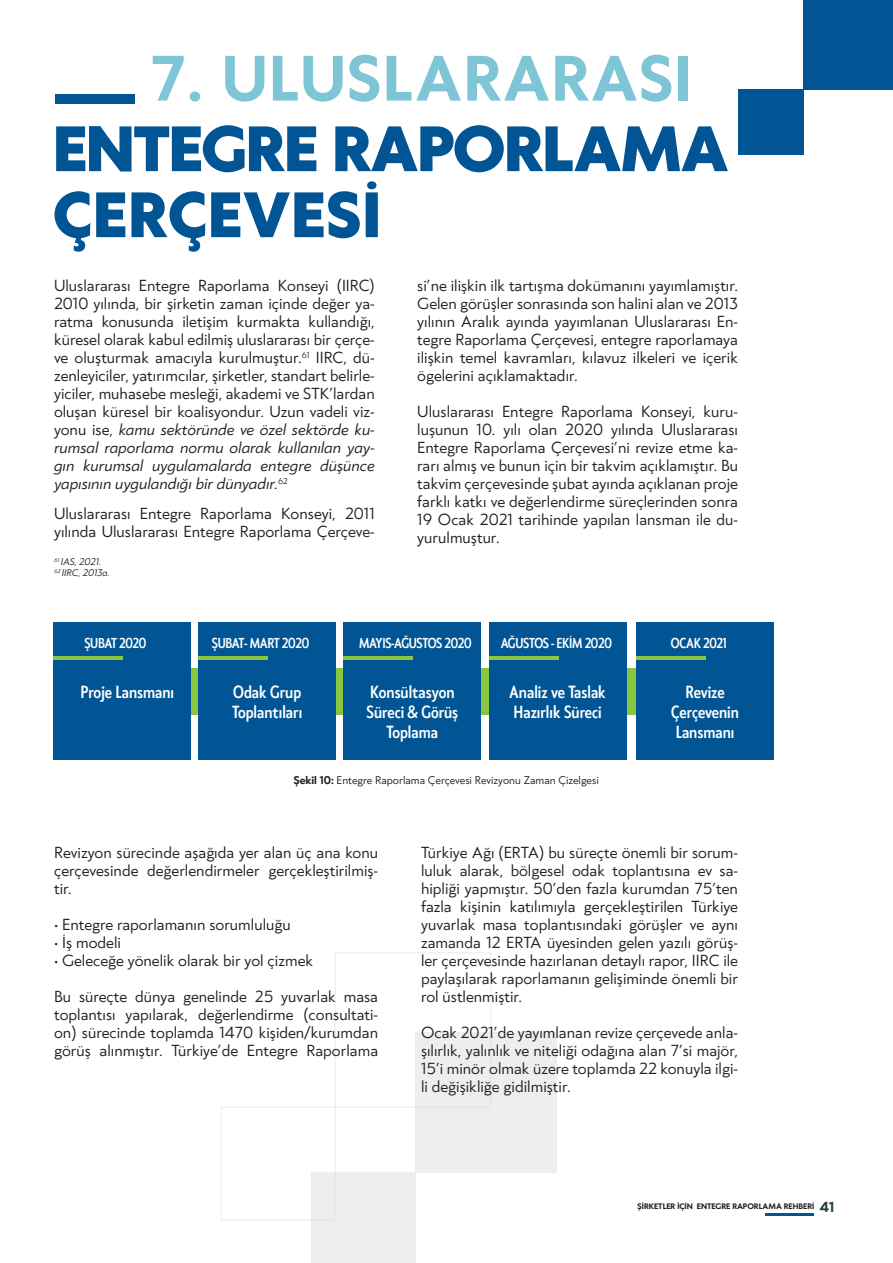
<style>
.page{position:relative;width:893px;height:1263px;background:#fff}
.page>*{position:absolute;margin:0;border:0;box-sizing:border-box;transform-origin:0 0}
.t1{font:800 60px/66px "Klein";letter-spacing:-.015em;color:#015594}
.t2{font:700 60px "Klein";letter-spacing:.025em;color:#7ec5d6}
.t3{font:500 16.5px/19.8px "Klein Condensed";color:#fff;text-align:center}
.t4{font:15px/18px "Klein";color:#231f20;text-align:justify}
.t5{font:500 13.5px "Klein Condensed";letter-spacing:-.025em;color:#fff}
.t6{font:10.5px "Klein";color:#231f20}
.t7{font:italic 9px/10.8px "Klein";color:#231f20}
.t8{font:700 7.5px "Klein";color:#231f20}
.s1{font-style:italic}
.s2{font-weight:700}
.s3{font-size:13.5px;color:#1f403a}
</style>
<div class="page">
<div style="left:415px;top:1031px;width:142px;height:141px;background:#edeeef"></div>
<div style="left:311px;top:1172px;width:104px;height:91px;background:#edeeef"></div>
<div style="left:335px;top:952px;width:156px;height:156px;border:1px solid #dcdddf"></div>
<div style="left:221px;top:1106px;width:115px;height:115px;border:1px solid #dcdddf"></div>
<div style="left:803px;top:1px;width:89px;height:89px;background:#015594"></div>
<div style="left:738px;top:90px;width:65px;height:65px;background:#015594"></div>
<div style="left:55px;top:94px;width:79px;height:9px;background:#015594"></div>
<div style="left:116px;top:668px;width:590px;height:46px;background:#89c53f"></div>
<div style="left:53px;top:622px;width:138px;height:138px;background:#015594"></div>
<hr style="left:53px;top:656px;width:70px;height:3px;background:#89c53f">
<div style="left:344px;top:622px;width:137px;height:138px;background:#015594"></div>
<hr style="left:344px;top:656px;width:69px;height:3px;background:#89c53f">
<div style="left:198px;top:622px;width:138px;height:138px;background:#015594"></div>
<hr style="left:198px;top:656px;width:70px;height:3px;background:#89c53f">
<div style="left:489px;top:622px;width:137px;height:138px;background:#015594"></div>
<hr style="left:489px;top:656px;width:69px;height:3px;background:#89c53f">
<div style="left:636px;top:622px;width:138px;height:138px;background:#015594"></div>
<hr style="left:636px;top:656px;width:70px;height:3px;background:#89c53f">
<hr style="left:765px;top:1213px;width:49px;height:2px;background:#015594">
<h1 class="t2" style="left:151px;top:33px;width:543px">7. ULUSLARARASI</h1>
<h1 class="t1" style="left:53px;top:113px;width:677px">ENTEGRE RAPORLAMA<br>ÇERÇEVESİ</h1>
<p class="t4" style="left:54px;top:275px;width:322px">Uluslararası Entegre Raporlama Konseyi (IIRC)<br>2010 yılında, bir şirketin zaman içinde değer ya&shy;ratma konusunda iletişim kurmakta kullandığı, küresel olarak kabul edilmiş uluslararası bir çerçe&shy;ve oluşturmak amacıyla kurulmuştur.<sup>61</sup> IIRC, dü&shy;zenleyiciler, yatırımcılar, şirketler, standart belirle&shy;yiciler, muhasebe mesleği, akademi ve STK’lardan oluşan küresel bir koalisyondur. Uzun vadeli viz&shy;yonu ise, <span class="s1">kamu sektöründe ve özel sektörde ku&shy;rumsal raporlama normu olarak kullanılan yay&shy;gın kurumsal uygulamalarda entegre düşünce yapısının uygulandığı bir dünyadır.</span><sup>62</sup></p>
<p class="t4" style="left:54px;top:504px;width:322px">Uluslararası Entegre Raporlama Konseyi, 2011 yılında Uluslararası Entegre Raporlama Çerçeve-</p>
<p class="t7" style="left:54px;top:556px;width:57px"><sup>61</sup> IAS, 2021.<br><sup>62</sup> IIRC, 2013a.</p>
<p class="t4" style="left:417px;top:275px;width:322px">si’ne ilişkin ilk tartışma dokümanını yayımlamıştır.<br>Gelen görüşler sonrasında son halini alan ve 2013 yılının Aralık ayında yayımlanan Uluslararası En&shy;tegre Raporlama Çerçevesi, entegre raporlamaya ilişkin temel kavramları, kılavuz ilkeleri ve içerik ögelerini açıklamaktadır.</p>
<p class="t4" style="left:417px;top:401px;width:322px">Uluslararası Entegre Raporlama Konseyi, kuru&shy;luşunun 10. yılı olan 2020 yılında Uluslararası Entegre Raporlama Çerçevesi’ni revize etme ka&shy;rarı almış ve bunun için bir takvim açıklamıştır. Bu takvim çerçevesinde şubat ayında açıklanan proje farklı katkı ve değerlendirme süreçlerinden sonra 19 Ocak 2021 tarihinde yapılan lansman ile du&shy;yurulmuştur.</p>
<p class="t5" style="left:84px;top:633px;width:63px">ŞUBAT 2020</p>
<p class="t3" style="left:81px;top:682px;width:95px">Proje Lansmanı</p>
<p class="t5" style="left:212px;top:633px;width:99px">ŞUBAT- MART 2020</p>
<p class="t3" style="left:232px;top:682px;width:72px;text-align:left">Odak Grup<br>Toplantıları</p>
<p class="t5" style="left:359px;top:633px;width:114px">MAYIS-AĞUSTOS 2020</p>
<p class="t3" style="left:367px;top:682px;width:93px">Konsültasyon<br>Süreci &amp; Görüş<br>Toplama</p>
<p class="t5" style="left:501px;top:633px;width:112px">AĞUSTOS - EKİM 2020</p>
<p class="t3" style="left:509px;top:682px;width:98px;text-align:left">Analiz ve Taslak<br>Hazırlık Süreci</p>
<p class="t6" style="left:294px;top:772px;width:307px"><span class="s2">Şekil 10:</span> Entegre Raporlama Çerçevesi Revizyonu Zaman Çizelgesi</p>
<p class="t5" style="left:671px;top:633px;width:57px">OCAK 2021</p>
<p class="t3" style="left:671px;top:682px;width:69px">Revize<br>Çerçevenin<br>Lansmanı</p>
<p class="t4" style="left:54px;top:843px;width:326px">Revizyon sürecinde aşağıda yer alan üç ana konu çerçevesinde değerlendirmeler gerçekleştirilmiş&shy;tir.</p>
<p class="t4" style="left:54px;top:915px;width:238px">• Entegre raporlamanın sorumluluğu</p>
<p class="t4" style="left:54px;top:933px;width:68px">• İş modeli</p>
<p class="t4" style="left:54px;top:951px;width:261px">• Geleceğe yönelik olarak bir yol çizmek</p>
<p class="t4" style="left:54px;top:987px;width:326px">Bu süreçte dünya genelinde 25 yuvarlak masa toplantısı yapılarak, değerlendirme (consultati&shy;on) sürecinde toplamda 1470 kişiden/kurumdan görüş alınmıştır. Türkiye’de Entegre Raporlama</p>
<p class="t4" style="left:421px;top:843px;width:319px">Türkiye Ağı (ERTA) bu süreçte önemli bir sorum&shy;luluk alarak, bölgesel odak toplantısına ev sa&shy;hipliği yapmıştır. 50’den fazla kurumdan 75’ten fazla kişinin katılımıyla gerçekleştirilen Türkiye yuvarlak masa toplantısındaki görüşler ve aynı zamanda 12 ERTA üyesinden gelen yazılı görüş&shy;ler çerçevesinde hazırlanan detaylı rapor, IIRC ile paylaşılarak raporlamanın gelişiminde önemli bir rol üstlenmiştir.</p>
<p class="t4" style="left:421px;top:1023px;width:319px">Ocak 2021’de yayımlanan revize çerçevede anla&shy;şılırlık, yalınlık ve niteliği odağına alan 7’si majör, 15’i minör olmak üzere toplamda 22 konuyla ilgi&shy;li değişikliğe gidilmiştir.</p>
<p class="t8" style="left:638px;top:1201px;width:198px">ŞİRKETLER İÇİN ENTEGRE RAPORLAMA REHBERİ <span class="s3">41</span></p>
</div>
